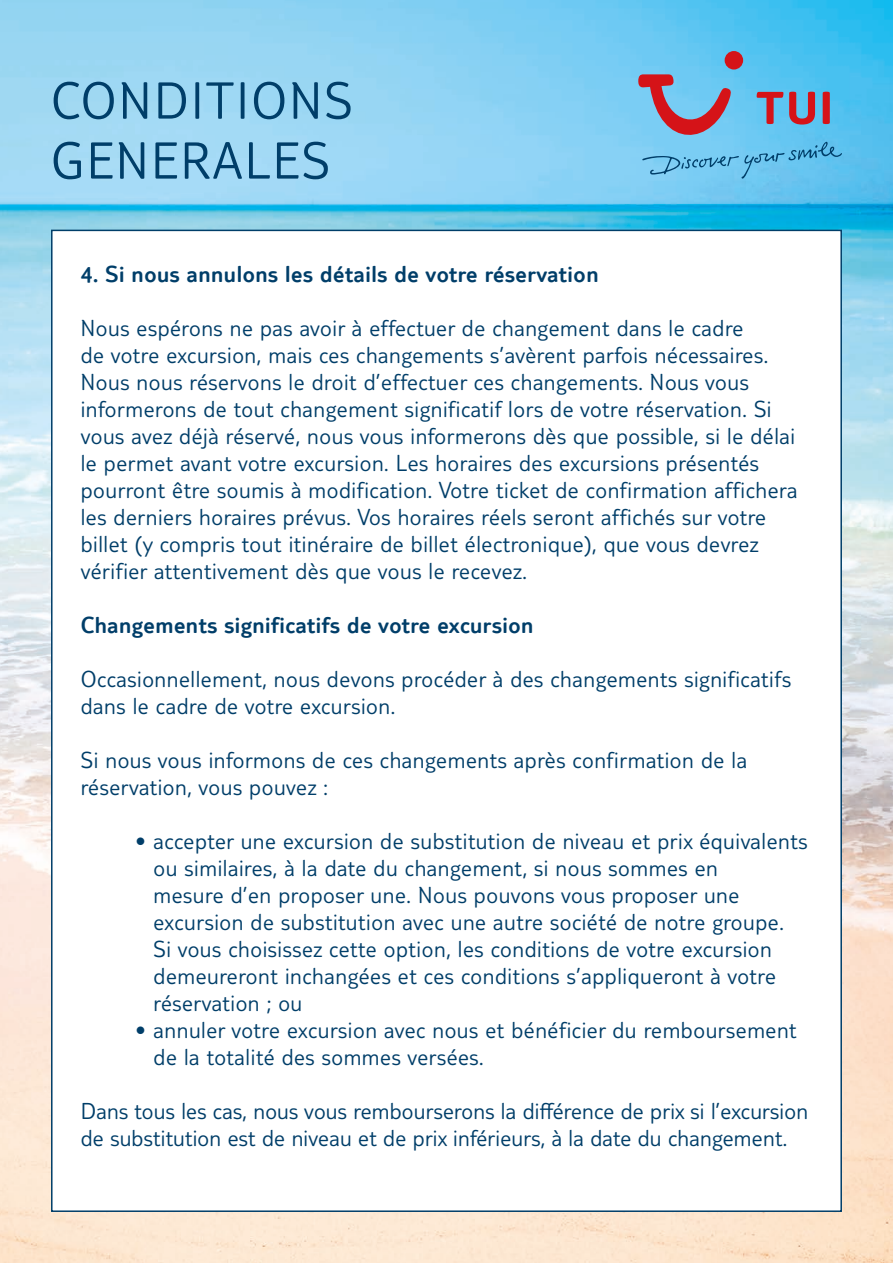
<style>
.page{position:relative;width:893px;height:1263px;background:#fff}
.page>*{position:absolute;margin:0;border:0;box-sizing:border-box;transform-origin:0 0}
.t1{font:300 54px/60px "TUI Type";letter-spacing:.045em;color:#003e69}
.t2{font:300 24px/27px "TUI Type";letter-spacing:.025em;color:#003e69}
.t3{font:300 24px "TUI Type";letter-spacing:.025em;color:#003e69}
</style>
<div class="page">
<img style="left:0;top:0;width:893px;height:1263px">
<div style="left:725px;top:51px;width:18px;height:19px;background:#d51318;border-radius:50%"></div>
<svg style="left:638px;top:74px;width:204px;height:105px;background:#76abcf"></svg>
<div style="left:51px;top:230px;width:791px;height:982px;background:#fff;border:2px solid #003e69"></div>
<h1 class="t1" style="left:51px;top:70px;width:303px">CONDITIONS<br>GENERALES</h1>
<p class="t3" style="left:81px;top:260px;width:519px">4. Si nous annulons les détails de votre réservation</p>
<p class="t2" style="left:81px;top:314px;width:718px">Nous espérons ne pas avoir à effectuer de changement dans le cadre<br>de votre excursion, mais ces changements s’avèrent parfois nécessaires.<br>Nous nous réservons le droit d’effectuer ces changements. Nous vous informerons de tout changement significatif lors de votre réservation. Si vous avez déjà réservé, nous vous informerons dès que possible, si le délai le permet avant votre excursion. Les horaires des excursions présentés pourront être soumis à modification. Votre ticket de confirmation affichera les derniers horaires prévus. Vos horaires réels seront affichés sur votre billet (y compris tout itinéraire de billet électronique), que vous devrez vérifier attentivement dès que vous le recevez.</p>
<p class="t3" style="left:81px;top:611px;width:454px">Changements significatifs de votre excursion</p>
<p class="t2" style="left:81px;top:665px;width:712px">Occasionnellement, nous devons procéder à des changements significatifs dans le cadre de votre excursion.</p>
<p class="t2" style="left:81px;top:746px;width:668px">Si nous vous informons de ces changements après confirmation de la réservation, vous pouvez :</p>
<p class="t2" style="left:154px;top:827px;width:656px;text-indent:-19px">• accepter une excursion de substitution de niveau et prix équivalents ou similaires, à la date du changement, si nous sommes en<br>mesure d’en proposer une. Nous pouvons vous proposer une excursion de substitution avec une autre société de notre groupe.<br>Si vous choisissez cette option, les conditions de votre excursion demeureront inchangées et ces conditions s’appliqueront à votre réservation ; ou</p>
<p class="t2" style="left:154px;top:1016px;width:645px;text-indent:-19px">• annuler votre excursion avec nous et bénéficier du remboursement de la totalité des sommes versées.</p>
<p class="t2" style="left:81px;top:1097px;width:729px">Dans tous les cas, nous vous rembourserons la différence de prix si l’excursion de substitution est de niveau et de prix inférieurs, à la date du changement.</p>
</div>
